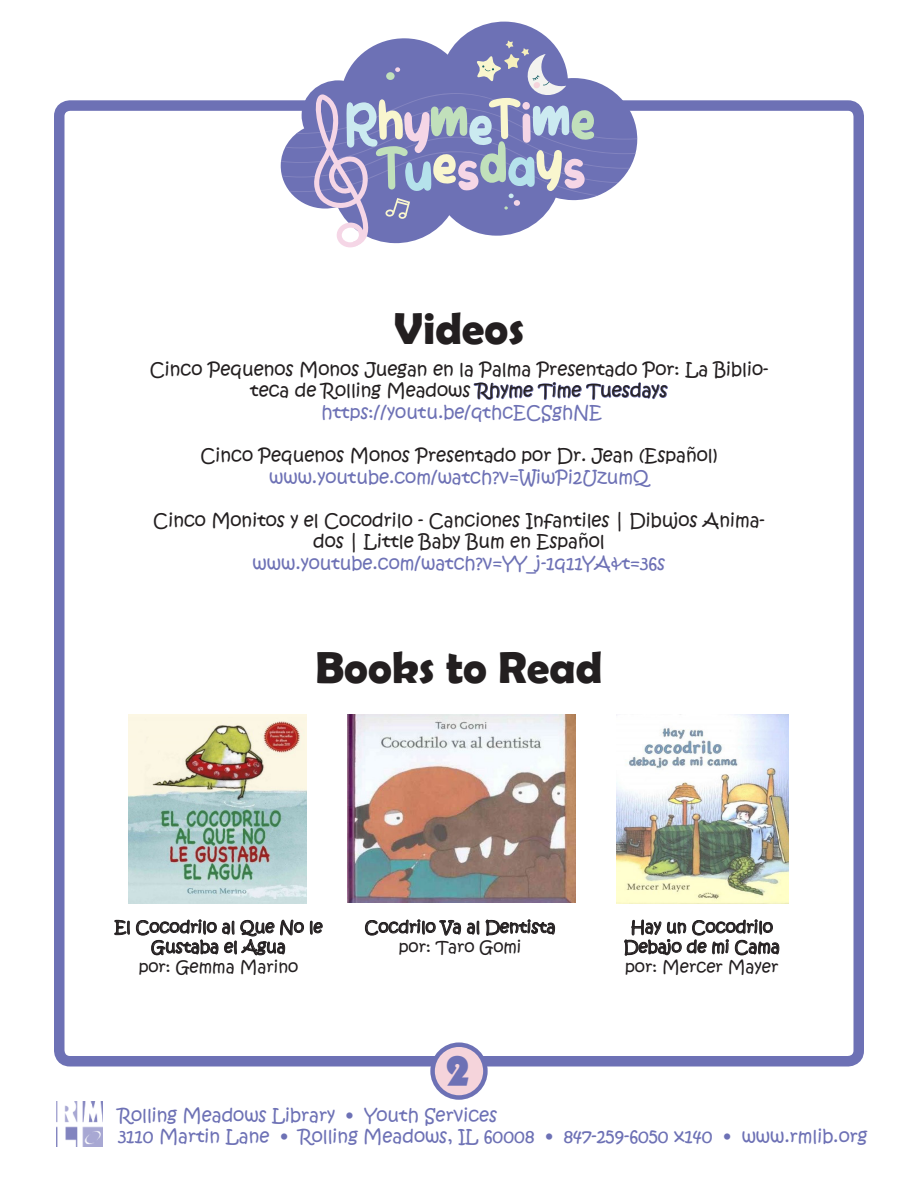
<style>
.page{position:relative;width:918px;height:1188px;background:#fff}
.page>*{position:absolute;margin:0;border:0;box-sizing:border-box;transform-origin:0 0}
.t1{font:700 45px "Berlin Sans FB Demi";color:#231f20}
.t2{font:900 43.5px "Kabob";color:#6d71b5}
.t3{font:18px/21.6px "Kristen ITC";color:#231f20;text-align:center}
.t4{font:18px "Kristen ITC";color:#6d71b5}
.t5{font:16.5px/19.8px "Kristen ITC";color:#231f20;text-align:center}
</style>
<div class="page">
<div style="left:54px;top:100px;width:810px;height:966px;border:10px solid #6d71b5;border-radius:11px"></div>
<svg style="left:280px;top:21px;width:358px;height:149px"></svg>
<svg style="left:281px;top:41px;width:356px;height:206px"></svg>
<img style="left:57px;top:1102px;width:46px;height:45px">
<div style="left:433px;top:1045px;width:52px;height:53px;background:#f5d4db;border-radius:50%"></div>
<div style="left:430px;top:1042px;width:58px;height:58px;border:4px solid #6d71b5;border-radius:50%"></div>
<svg style="left:474px;top:382px;width:194px;height:18px"></svg>
<img style="left:128px;top:714px;width:179px;height:190px">
<img style="left:347px;top:714px;width:228px;height:189px">
<img style="left:616px;top:714px;width:172px;height:190px">
<svg style="left:114px;top:919px;width:16px;height:17px"></svg>
<svg style="left:136px;top:919px;width:187px;height:37px"></svg>
<svg style="left:365px;top:919px;width:190px;height:17px"></svg>
<svg style="left:624px;top:919px;width:156px;height:37px"></svg>
<p class="t1" style="left:394px;top:303px;width:132px">Videos</p>
<p class="t3" style="left:150px;top:359px;width:620px">Cinco Pequenos Monos Juegan en la Palma Presentado Por: La Biblio&shy;teca de Rolling Meadows Rhyme Time Tuesdays</p>
<p class="t4" style="left:321px;top:400px;width:282px">https://youtu.be/qthcECSghNE</p>
<p class="t3" style="left:200px;top:445px;width:519px">Cinco Pequenos Monos Presentado por Dr. Jean (Español)</p>
<p class="t4" style="left:269px;top:465px;width:381px">www.youtube.com/watch?v=WiwPi2UzumQ</p>
<p class="t3" style="left:153px;top:510px;width:613px">Cinco Monitos y el Cocodrilo - Canciones Infantiles | Dibujos Anima&shy;dos | Little Baby Bum en Español</p>
<p class="t4" style="left:253px;top:551px;width:414px">www.youtube.com/watch?v=YY_j-1q11YA&amp;t=36s</p>
<p class="t1" style="left:316px;top:642px;width:288px">Books to Read</p>
<p class="t5" style="left:114px;top:918px;width:210px">El Cocodrilo al Que No le<br>Gustaba el Agua</p>
<p class="t5" style="left:139px;top:957px;width:161px">por: Gemma Marino</p>
<p class="t5" style="left:365px;top:918px;width:193px">Cocdrilo Va al Dentista</p>
<p class="t5" style="left:399px;top:937px;width:124px">por: Taro Gomi</p>
<p class="t2" style="left:445px;top:1045px;width:25px">2</p>
<p class="t5" style="left:631px;top:918px;width:144px">Hay un Cocodrilo</p>
<p class="t5" style="left:624px;top:937px;width:158px">Debajo de mi Cama</p>
<p class="t5" style="left:625px;top:957px;width:155px">por: Mercer Mayer</p>
<p class="t4" style="left:118px;top:1103px;width:381px">Rolling Meadows Library • Youth Services</p>
<p class="t4" style="left:118px;top:1125px;width:751px">3110 Martin Lane • Rolling Meadows, IL 60008 • 847-259-6050 x140 • www.rmlib.org</p>
</div>
